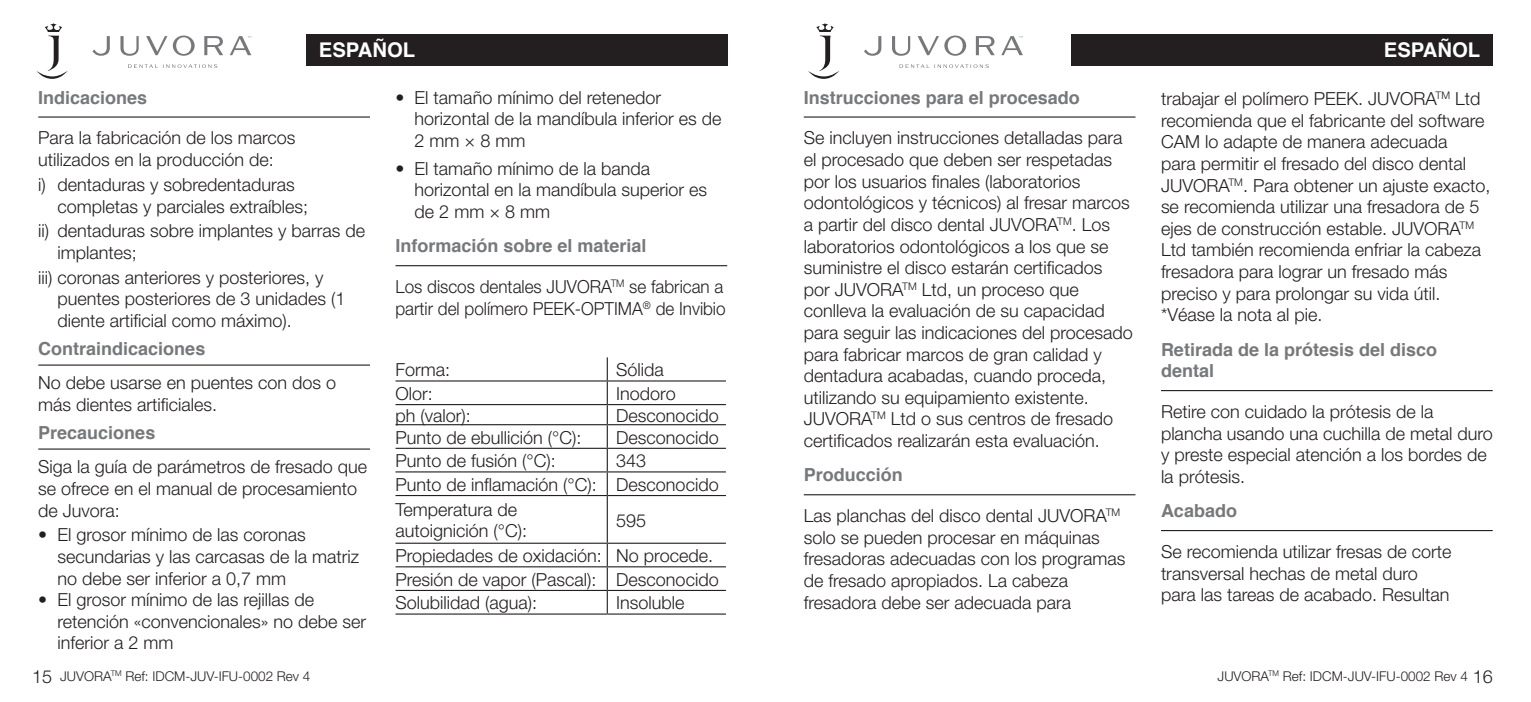
<style>
.page{position:relative;width:1531px;height:702px;background:#fff}
.page>*{position:absolute;margin:0;border:0;box-sizing:border-box;transform-origin:0 0}
.t1{font:700 20.25px "Helvetica";letter-spacing:-.035em;color:#fff}
.t2{font:300 18px/21.6px "Helvetica Neue";color:#231f20}
.t3{font:700 18px/21.6px "Helvetica";color:#76787b}
.t4{font:300 18px/21.6px "Helvetica Neue";color:#231f20;scale:.95 1}
.t5{font:300 13.5px "Helvetica Neue";color:#231f20}
.t6{font:300 7.88px "Helvetica Neue";color:#231f20}
</style>
<div class="page">
<svg style="left:128px;top:64px;width:89px;height:4px"></svg>
<svg style="left:37px;top:23px;width:31px;height:56px"></svg>
<svg style="left:92px;top:36px;width:159px;height:20px"></svg>
<svg style="left:899px;top:64px;width:90px;height:4px"></svg>
<svg style="left:808px;top:23px;width:31px;height:56px"></svg>
<svg style="left:864px;top:36px;width:159px;height:20px"></svg>
<div style="left:306px;top:34px;width:421px;height:32px;background:#231f20"></div>
<div style="left:1071px;top:34px;width:421px;height:32px;background:#231f20"></div>
<hr style="left:38px;top:116px;width:332px;height:2px;background:#231f20">
<hr style="left:38px;top:364px;width:332px;height:1px;background:#231f20">
<hr style="left:38px;top:448px;width:332px;height:1px;background:#231f20">
<hr style="left:395px;top:265px;width:332px;height:1px;background:#231f20">
<hr style="left:804px;top:116px;width:331px;height:2px;background:#231f20">
<hr style="left:804px;top:494px;width:331px;height:1px;background:#231f20">
<hr style="left:1161px;top:390px;width:331px;height:1px;background:#231f20">
<hr style="left:1161px;top:530px;width:331px;height:1px;background:#231f20">
<hr style="left:395px;top:380px;width:212px;height:1px;background:#231f20">
<hr style="left:395px;top:404px;width:212px;height:1px;background:#231f20">
<hr style="left:395px;top:424px;width:212px;height:1px;background:#231f20">
<hr style="left:395px;top:447px;width:212px;height:2px;background:#231f20">
<hr style="left:395px;top:471px;width:212px;height:1px;background:#231f20">
<hr style="left:395px;top:495px;width:212px;height:1px;background:#231f20">
<hr style="left:395px;top:542px;width:212px;height:1px;background:#231f20">
<hr style="left:395px;top:566px;width:212px;height:1px;background:#231f20">
<svg style="left:607px;top:357px;width:1px;height:138px"></svg>
<hr style="left:607px;top:496px;width:1px;height:46px;background:#231f20">
<hr style="left:607px;top:380px;width:119px;height:1px;background:#231f20">
<hr style="left:607px;top:404px;width:119px;height:1px;background:#231f20">
<hr style="left:607px;top:424px;width:119px;height:1px;background:#231f20">
<hr style="left:607px;top:447px;width:119px;height:2px;background:#231f20">
<hr style="left:607px;top:471px;width:119px;height:1px;background:#231f20">
<hr style="left:607px;top:495px;width:119px;height:1px;background:#231f20">
<hr style="left:607px;top:542px;width:119px;height:1px;background:#231f20">
<hr style="left:607px;top:566px;width:119px;height:1px;background:#231f20">
<hr style="left:395px;top:590px;width:212px;height:1px;background:#231f20">
<hr style="left:395px;top:613px;width:212px;height:1px;background:#231f20">
<svg style="left:607px;top:543px;width:1px;height:70px"></svg>
<hr style="left:607px;top:590px;width:119px;height:1px;background:#231f20">
<hr style="left:607px;top:613px;width:119px;height:1px;background:#231f20">
<p class="t1" style="left:319px;top:33px;width:83px">ESPAÑOL</p>
<p class="t3" style="left:38px;top:87px;width:111px">Indicaciones</p>
<p class="t2" style="left:38px;top:127px;width:259px">Para la fabricación de los marcos utilizados en la producción de:</p>
<p class="t2" style="left:57px;top:173px;width:252px;text-indent:-19px">i) dentaduras y sobredentaduras completas y parciales extraíbles;</p>
<p class="t2" style="left:57px;top:220px;width:309px;text-indent:-19px">ii) dentaduras sobre implantes y barras de implantes;</p>
<p class="t2" style="left:57px;top:266px;width:290px;text-indent:-19px">iii) coronas anteriores y posteriores, y puentes posteriores de 3 unidades (1 diente artificial como máximo).</p>
<p class="t3" style="left:38px;top:338px;width:169px">Contraindicaciones</p>
<p class="t2" style="left:38px;top:371px;width:299px">No debe usarse en puentes con dos o más dientes artificiales.</p>
<p class="t3" style="left:38px;top:422px;width:119px">Precauciones</p>
<p class="t2" style="left:38px;top:455px;width:330px">Siga la guía de parámetros de fresado que se ofrece en el manual de procesamiento de Juvora:</p>
<p class="t2" style="left:57px;top:523px;width:303px;text-indent:-19px">• El grosor mínimo de las coronas secundarias y las carcasas de la matriz no debe ser inferior a 0,7 mm</p>
<p class="t2" style="left:57px;top:588px;width:310px;text-indent:-19px">• El grosor mínimo de las rejillas de retención «convencionales» no debe ser inferior a 2 mm</p>
<p class="t2" style="left:415px;top:86px;width:308px;text-indent:-19px">• El tamaño mínimo del retenedor horizontal de la mandíbula inferior es de<br>2 mm × 8 mm</p>
<p class="t2" style="left:415px;top:157px;width:294px;text-indent:-19px">• El tamaño mínimo de la banda horizontal en la mandíbula superior es de 2 mm × 8 mm</p>
<p class="t3" style="left:395px;top:235px;width:253px">Información sobre el material</p>
<p class="t4" style="left:395px;top:275px;width:349px">Los discos dentales JUVORA<sup>TM</sup> se fabrican a partir del polímero PEEK-OPTIMA<sup>®</sup> de Invibio</p>
<p class="t2" style="left:395px;top:358px;width:56px">Forma:</p>
<p class="t2" style="left:616px;top:358px;width:49px">Sólida</p>
<p class="t2" style="left:395px;top:382px;width:39px">Olor:</p>
<p class="t2" style="left:616px;top:382px;width:61px">Inodoro</p>
<p class="t2" style="left:395px;top:404px;width:77px">ph (valor):</p>
<p class="t2" style="left:616px;top:404px;width:104px">Desconocido</p>
<p class="t2" style="left:395px;top:426px;width:187px">Punto de ebullición (°C):</p>
<p class="t2" style="left:616px;top:426px;width:104px">Desconocido</p>
<p class="t2" style="left:395px;top:449px;width:162px">Punto de fusión (°C):</p>
<p class="t2" style="left:395px;top:448px;width:325px;line-height:24.3px;text-indent:221px">343<br>Punto de inflamación (°C): Desconocido<br>Temperatura de</p>
<p class="t2" style="left:395px;top:519px;width:133px">autoignición (°C):</p>
<p class="t2" style="left:395px;top:502px;width:319px;line-height:35.6px;text-indent:221px">595<br>Propiedades de oxidación: No procede.</p>
<p class="t2" style="left:395px;top:567px;width:325px;line-height:23.6px">Presión de vapor (Pascal): Desconocido<br>Solubilidad (agua):</p>
<p class="t2" style="left:616px;top:591px;width:70px">Insoluble</p>
<p class="t3" style="left:804px;top:87px;width:278px">Instrucciones para el procesado</p>
<p class="t2" style="left:804px;top:127px;width:331px">Se incluyen instrucciones detalladas para el procesado que deben ser respetadas por los usuarios finales (laboratorios odontológicos y técnicos) al fresar marcos a partir del disco dental JUVORA<sup>TM</sup>. Los laboratorios odontológicos a los que se suministre el disco estarán certificados por JUVORA<sup>TM</sup> Ltd, un proceso que conlleva la evaluación de su capacidad para seguir las indicaciones del procesado para fabricar marcos de gran calidad y dentadura acabadas, cuando proceda, utilizando su equipamiento existente.<br>JUVORA<sup>TM</sup> Ltd o sus centros de fresado certificados realizarán esta evaluación.</p>
<p class="t3" style="left:804px;top:464px;width:101px">Producción</p>
<p class="t2" style="left:804px;top:504px;width:323px">Las planchas del disco dental JUVORA<sup>TM </sup>solo se pueden procesar en máquinas fresadoras adecuadas con los programas de fresado apropiados. La cabeza fresadora debe ser adecuada para</p>
<p class="t1" style="left:1384px;top:33px;width:83px">ESPAÑOL</p>
<p class="t2" style="left:1161px;top:87px;width:331px">trabajar el polímero PEEK. JUVORA<sup>TM</sup> Ltd recomienda que el fabricante del software CAM lo adapte de manera adecuada<br>para permitir el fresado del disco dental JUVORA<sup>TM</sup>. Para obtener un ajuste exacto, se recomienda utilizar una fresadora de 5 ejes de construcción estable. JUVORA<sup>TM </sup>Ltd también recomienda enfriar la cabeza fresadora para lograr un fresado más preciso y para prolongar su vida útil. *Véase la nota al pie.</p>
<p class="t3" style="left:1161px;top:339px;width:278px">Retirada de la prótesis del disco dental</p>
<p class="t2" style="left:1161px;top:400px;width:333px">Retire con cuidado la prótesis de la plancha usando una cuchilla de metal duro y preste especial atención a los bordes de la prótesis.</p>
<p class="t3" style="left:1161px;top:500px;width:78px">Acabado</p>
<p class="t2" style="left:1161px;top:540px;width:292px">Se recomienda utilizar fresas de corte transversal hechas de metal duro para las tareas de acabado. Resultan</p>
<p class="t2" style="left:32px;top:665px;width:22px">15</p>
<p class="t5" style="left:1217px;top:667px;width:53px">JUVORA</p>
<p class="t2" style="left:1472px;top:665px;width:22px">16</p>
<p class="t5" style="left:60px;top:667px;width:252px">JUVORA<sup>TM</sup> Ref: IDCM-JUV-IFU-0002 Rev 4</p>
<p class="t5" style="left:1283px;top:667px;width:187px">Ref: IDCM-JUV-IFU-0002 Rev 4</p>
<p class="t6" style="left:1268px;top:668px;width:12px">TM</p>
</div>
